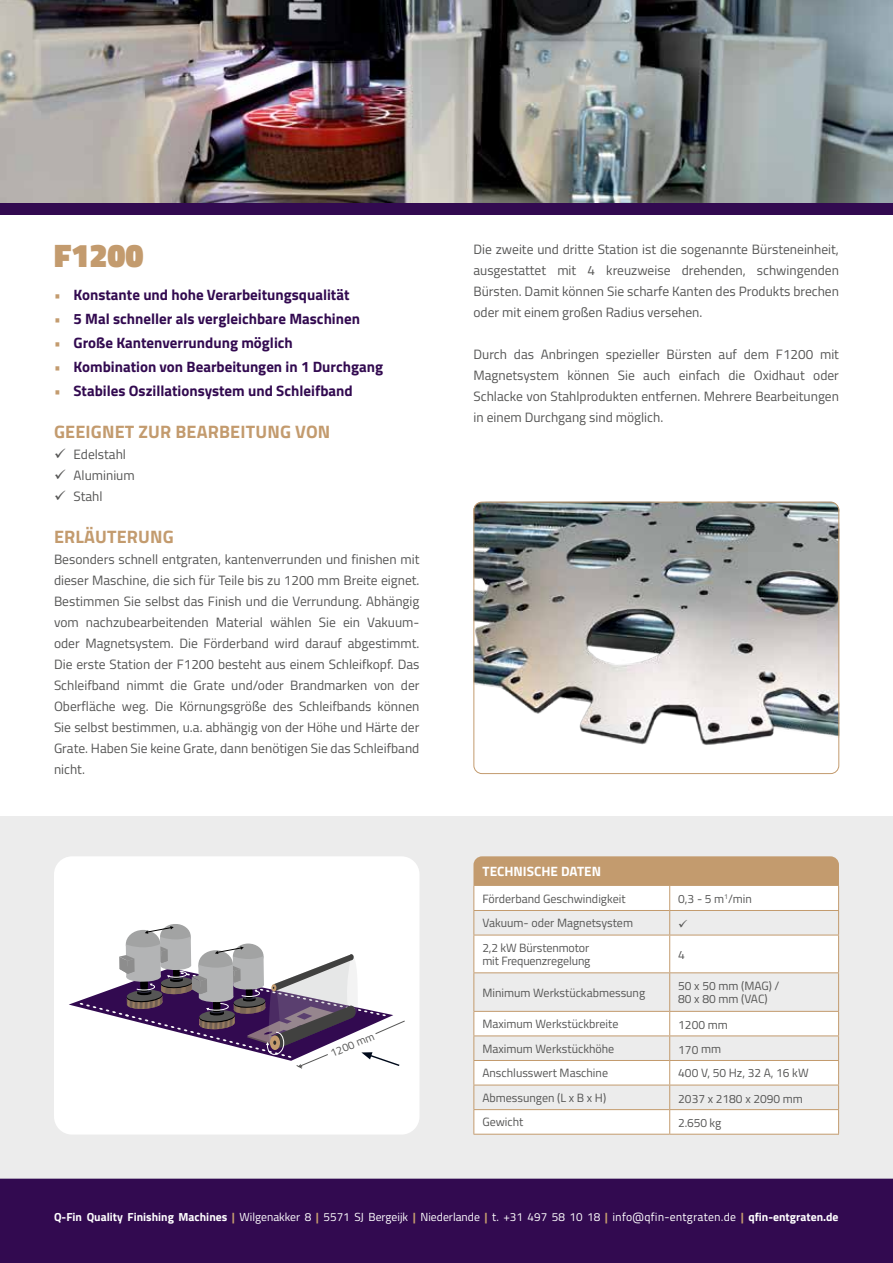
<style>
.page{position:relative;width:893px;height:1263px;background:#fff}
.page>*{position:absolute;margin:0;border:0;box-sizing:border-box;transform-origin:0 0}
.t1{font:900 33px "Titillium Web";color:#c39b6e}
.t2{font:700 18px "Titillium Web";letter-spacing:.01em;color:#c39b6e}
.t3{font:700 15px "Titillium Web";color:#320a50}
.t4{font:13.5px/21px "Titillium Web";color:#565655;text-align:justify}
.t5{font:700 13.5px "Titillium Web";color:#fff}
.t6{font:12px/13.5px "Titillium Web";color:#565655}
.t7{font:11.7px "Titillium Web";color:#fff}
.t8{font:11.1px "Titillium Web";color:#565655}
.s1{color:#c39b6e}
.s2{font-weight:700}
.s3{font-weight:700;color:#c39b6e}
.s4{font-family:"Titillium Text 22 L"}
</style>
<div class="page">
<img style="left:0;top:0;width:893px;height:203px">
<div style="left:0;top:816px;width:893px;height:363px;background:#ececec"></div>
<svg style="left:474px;top:936px;width:364px;height:198px;fill:#fff"></svg>
<hr style="left:473px;top:935px;width:1px;height:37px;background:#c39b6e">
<hr style="left:669px;top:935px;width:1px;height:37px;background:#c39b6e">
<hr style="left:838px;top:935px;width:1px;height:37px;background:#c39b6e">
<hr style="left:473px;top:973px;width:1px;height:38px;background:#c39b6e">
<hr style="left:669px;top:973px;width:1px;height:38px;background:#c39b6e">
<hr style="left:838px;top:973px;width:1px;height:38px;background:#c39b6e">
<svg style="left:473px;top:1012px;width:1px;height:122px"></svg>
<svg style="left:838px;top:1012px;width:1px;height:122px"></svg>
<hr style="left:473px;top:1134px;width:197px;height:1px;background:#c39b6e">
<hr style="left:670px;top:1134px;width:169px;height:1px;background:#c39b6e">
<hr style="left:473px;top:935px;width:197px;height:1px;background:#c39b6e">
<hr style="left:670px;top:935px;width:169px;height:1px;background:#c39b6e">
<hr style="left:473px;top:972px;width:197px;height:1px;background:#c39b6e">
<hr style="left:670px;top:972px;width:169px;height:1px;background:#c39b6e">
<hr style="left:473px;top:1011px;width:197px;height:1px;background:#c39b6e">
<hr style="left:670px;top:1011px;width:169px;height:1px;background:#c39b6e">
<hr style="left:473px;top:1035px;width:197px;height:1px;background:#c39b6e">
<hr style="left:670px;top:1035px;width:169px;height:1px;background:#c39b6e">
<hr style="left:473px;top:1060px;width:197px;height:1px;background:#c39b6e">
<hr style="left:670px;top:1060px;width:169px;height:1px;background:#c39b6e">
<hr style="left:473px;top:1085px;width:197px;height:1px;background:#c39b6e">
<hr style="left:670px;top:1085px;width:169px;height:1px;background:#c39b6e">
<hr style="left:473px;top:1109px;width:197px;height:1px;background:#c39b6e">
<hr style="left:670px;top:1109px;width:169px;height:1px;background:#c39b6e">
<svg style="left:669px;top:1012px;width:1px;height:122px"></svg>
<div style="left:54px;top:856px;width:365px;height:278px;background:#fff;border-radius:18px"></div>
<div style="left:0;top:1179px;width:893px;height:84px;background:#320a50"></div>
<div style="left:0;top:203px;width:893px;height:12px;background:#320a50"></div>
<img style="left:475px;top:502px;width:364px;height:272px">
<div style="left:473px;top:502px;width:366px;height:272px;border:1px solid #c39b6e;border-radius:8px"></div>
<div style="left:160px;top:924px;width:31px;height:25px;background:#a2a3a3;border-radius:50%"></div>
<svg style="left:69px;top:926px;width:336px;height:143px"></svg>
<svg style="left:473px;top:856px;width:366px;height:79px"></svg>
<h1 class="t1" style="left:54px;top:231px;width:91px">F1200</h1>
<p class="t3" style="left:54px;top:283px;width:297px"><span class="s1">•</span> Konstante und hohe Verarbeitungsqualität</p>
<p class="t3" style="left:54px;top:307px;width:308px"><span class="s1">•</span> 5 Mal schneller als vergleichbare Maschinen</p>
<p class="t3" style="left:54px;top:331px;width:240px"><span class="s1">•</span> Große Kantenverrundung möglich</p>
<p class="t3" style="left:54px;top:355px;width:331px"><span class="s1">•</span> Kombination von Bearbeitungen in 1 Durchgang</p>
<p class="t3" style="left:54px;top:379px;width:300px"><span class="s1">•</span> Stabiles Oszillationsystem und Schleifband</p>
<h2 class="t2" style="left:54px;top:418px;width:278px">GEEIGNET ZUR BEARBEITUNG VON</h2>
<p class="t4" style="left:54px;top:443px;width:74px">✓ Edelstahl</p>
<p class="t4" style="left:54px;top:464px;width:82px">✓ Aluminium</p>
<p class="t4" style="left:54px;top:485px;width:50px">✓ Stahl</p>
<h2 class="t2" style="left:54px;top:523px;width:121px">ERLÄUTERUNG</h2>
<p class="t4" style="left:54px;top:548px;width:367px;text-align:left">Besonders schnell entgraten, kantenverrunden und finishen mit dieser Maschine, die sich für Teile bis zu 1200 mm Breite eignet.<br>Bestimmen Sie selbst das Finish und die Verrundung. Abhängig vom nachzubearbeitenden Material wählen Sie ein Vakuum&shy;oder Magnetsystem. Die Förderband wird darauf abgestimmt.<br>Die erste Station der F1200 besteht aus einem Schleifkopf. Das Schleifband nimmt die Grate und/oder Brandmarken von der Oberfläche weg. Die Körnungsgröße des Schleifbands können Sie selbst bestimmen, u.a. abhängig von der Höhe und Härte der Grate. Haben Sie keine Grate, dann benötigen Sie das Schleifband nicht.</p>
<p class="t8" style="left:328px;top:1046px;width:48px;rotate:-23deg">1200 mm</p>
<p class="t4" style="left:473px;top:238px;width:367px">Die zweite und dritte Station ist die sogenannte Bürsteneinheit, ausgestattet mit 4 kreuzweise drehenden, schwingenden Bürsten. Damit können Sie scharfe Kanten des Produkts brechen oder mit einem großen Radius versehen.</p>
<p class="t4" style="left:473px;top:343px;width:367px">Durch das Anbringen spezieller Bürsten auf dem F1200 mit Magnetsystem können Sie auch einfach die Oxidhaut oder Schlacke von Stahlprodukten entfernen. Mehrere Bearbeitungen in einem Durchgang sind möglich.</p>
<p class="t5" style="left:483px;top:861px;width:120px">TECHNISCHE DATEN</p>
<p class="t6" style="left:482px;top:891px;width:145px">Förderband Geschwindigkeit</p>
<p class="t6" style="left:678px;top:891px;width:75px">0,3 - 5 m<sup>1</sup>/min</p>
<p class="t6" style="left:482px;top:916px;width:152px">Vakuum- oder Magnetsystem</p>
<p class="t6" style="left:482px;top:940px;width:110px">2,2 kW Bürstenmotor mit Frequenzregelung</p>
<p class="t6" style="left:678px;top:947px;width:8px">4</p>
<p class="t6" style="left:482px;top:985px;width:164px">Minimum Werkstückabmessung</p>
<p class="t6" style="left:678px;top:978px;width:103px">50 x 50 mm (MAG) /<br>80 x 80 mm (VAC)</p>
<p class="t6" style="left:482px;top:1017px;width:138px">Maximum Werkstückbreite</p>
<p class="t6" style="left:678px;top:1017px;width:51px">1200 mm</p>
<p class="t6" style="left:482px;top:1041px;width:133px">Maximum Werkstückhöhe</p>
<p class="t6" style="left:678px;top:1042px;width:44px">170 mm</p>
<p class="t6" style="left:482px;top:1066px;width:127px">Anschlusswert Maschine</p>
<p class="t6" style="left:678px;top:1066px;width:132px">400 V, 50 Hz, 32 A, 16 kW</p>
<p class="t6" style="left:482px;top:1090px;width:125px">Abmessungen (L x B x H)</p>
<p class="t6" style="left:678px;top:1091px;width:126px">2037 x 2180 x 2090 mm</p>
<p class="t6" style="left:482px;top:1115px;width:43px">Gewicht</p>
<p class="t6" style="left:678px;top:1116px;width:45px">2.650 kg</p>
<p class="t7" style="left:54px;top:1208px;width:786px"><span class="s2">Q-Fin Quality Finishing Machines</span> <span class="s3">|</span> Wilgenakker 8 <span class="s3">|</span> 5571 SJ Bergeijk <span class="s3">|</span> Niederlande <span class="s3">|</span> t. +31 497 58 10 18 <span class="s3">|</span> <span class="s4">info@qfin-entgraten.de</span> <span class="s3">|</span> <span class="s2">qfin-entgraten.de</span></p>
</div>
